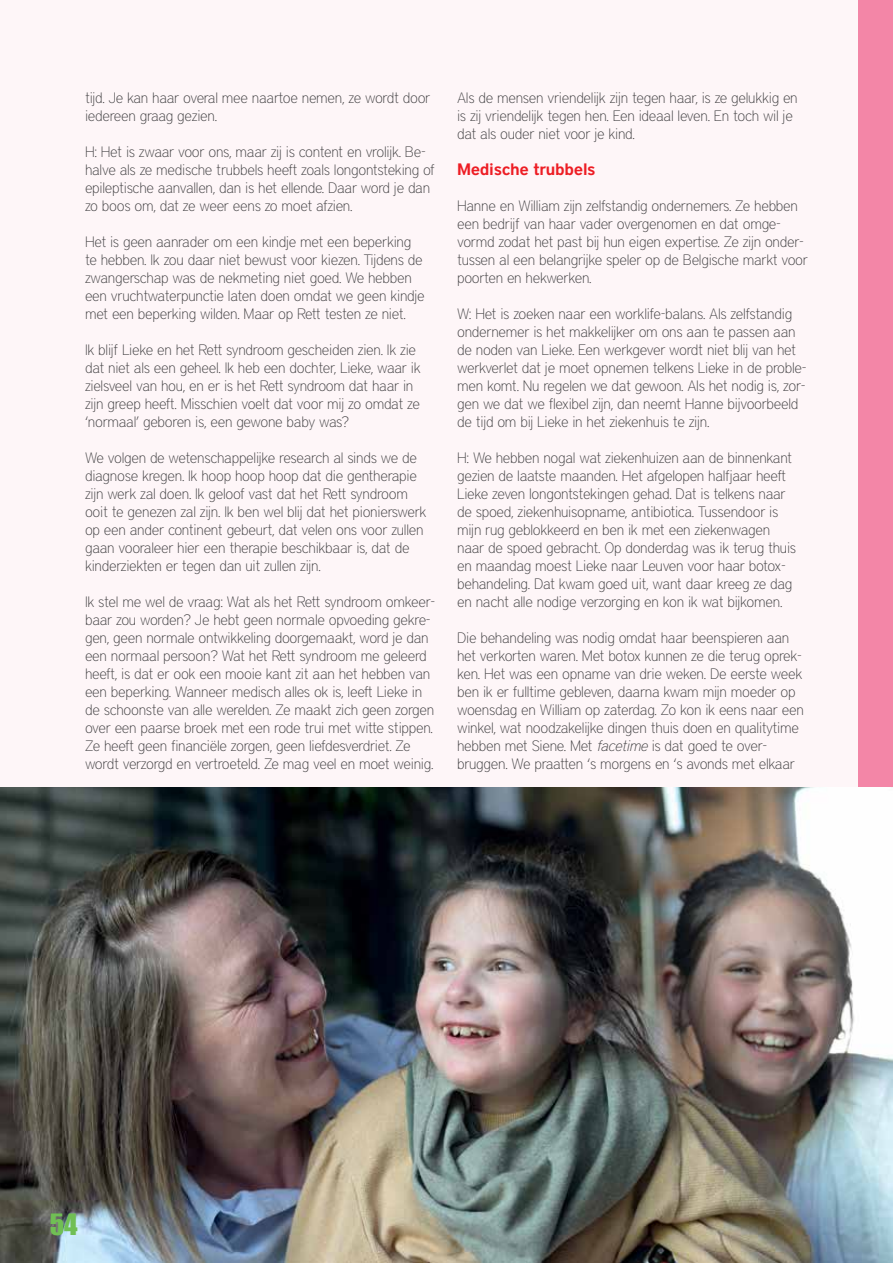
<style>
.page{position:relative;width:893px;height:1263px;background:#fef6f8}
.page>*{position:absolute;margin:0;border:0;box-sizing:border-box;transform-origin:0 0}
.t1{font:27px "Impact";color:#70bf54}
.t2{font:600 16.5px "District";letter-spacing:-.02em;color:#ed1d24}
.t3{font:100 15px/18px "District";letter-spacing:-.02em;color:#414042}
.s1{font-style:italic}
</style>
<div class="page">
<div style="left:859px;top:0;width:34px;height:1263px;background:#f386a7"></div>
<img style="left:0;top:787px;width:893px;height:476px">
<p class="t3" style="left:85px;top:89px;width:347px">tijd. Je kan haar overal mee naartoe nemen, ze wordt door iedereen graag gezien.</p>
<p class="t3" style="left:85px;top:143px;width:351px">H: Het is zwaar voor ons, maar zij is content en vrolijk. Be&shy;halve als ze medische trubbels heeft zoals longontsteking of epileptische aanvallen, dan is het ellende. Daar word je dan zo boos om, dat ze weer eens zo moet afzien.</p>
<p class="t3" style="left:85px;top:233px;width:341px">Het is geen aanrader om een kindje met een beperking te hebben. Ik zou daar niet bewust voor kiezen. Tijdens de zwangerschap was de nekmeting niet goed. We hebben een vruchtwaterpunctie laten doen omdat we geen kindje met een beperking wilden. Maar op Rett testen ze niet.</p>
<p class="t3" style="left:85px;top:341px;width:337px">Ik blijf Lieke en het Rett syndroom gescheiden zien. Ik zie dat niet als een geheel. Ik heb een dochter, Lieke, waar ik zielsveel van hou, en er is het Rett syndroom dat haar in zijn greep heeft. Misschien voelt dat voor mij zo omdat ze ‘normaal’ geboren is, een gewone baby was?</p>
<p class="t3" style="left:85px;top:449px;width:343px">We volgen de wetenschappelijke research al sinds we de diagnose kregen. Ik hoop hoop hoop dat die gentherapie zijn werk zal doen. Ik geloof vast dat het Rett syndroom ooit te genezen zal zijn. Ik ben wel blij dat het pionierswerk op een ander continent gebeurt, dat velen ons voor zullen gaan vooraleer hier een therapie beschikbaar is, dat de kinderziekten er tegen dan uit zullen zijn.</p>
<p class="t3" style="left:85px;top:593px;width:352px">Ik stel me wel de vraag: Wat als het Rett syndroom omkeer&shy;baar zou worden? Je hebt geen normale opvoeding gekre&shy;gen, geen normale ontwikkeling doorgemaakt, word je dan een normaal persoon? Wat het Rett syndroom me geleerd heeft, is dat er ook een mooie kant zit aan het hebben van een beperking. Wanneer medisch alles ok is, leeft Lieke in de schoonste van alle werelden. Ze maakt zich geen zorgen over een paarse broek met een rode trui met witte stippen.<br>Ze heeft geen financiële zorgen, geen liefdesverdriet. Ze wordt verzorgd en vertroeteld. Ze mag veel en moet weinig.</p>
<p class="t3" style="left:457px;top:89px;width:342px">Als de mensen vriendelijk zijn tegen haar, is ze gelukkig en is zij vriendelijk tegen hen. Een ideaal leven. En toch wil je dat als ouder niet voor je kind.</p>
<p class="t2" style="left:457px;top:159px;width:140px">Medische trubbels</p>
<p class="t3" style="left:457px;top:197px;width:352px">Hanne en William zijn zelfstandig ondernemers. Ze hebben een bedrijf van haar vader overgenomen en dat omge&shy;vormd zodat het past bij hun eigen expertise. Ze zijn onder&shy;tussen al een belangrijke speler op de Belgische markt voor poorten en hekwerken.</p>
<p class="t3" style="left:457px;top:305px;width:351px">W: Het is zoeken naar een worklife-balans. Als zelfstandig ondernemer is het makkelijker om ons aan te passen aan de noden van Lieke. Een werkgever wordt niet blij van het werkverlet dat je moet opnemen telkens Lieke in de proble&shy;men komt. Nu regelen we dat gewoon. Als het nodig is, zor&shy;gen we dat we flexibel zijn, dan neemt Hanne bijvoorbeeld de tijd om bij Lieke in het ziekenhuis te zijn.</p>
<p class="t3" style="left:457px;top:449px;width:341px">H: We hebben nogal wat ziekenhuizen aan de binnenkant gezien de laatste maanden. Het afgelopen halfjaar heeft Lieke zeven longontstekingen gehad. Dat is telkens naar de spoed, ziekenhuisopname, antibiotica. Tussendoor is mijn rug geblokkeerd en ben ik met een ziekenwagen naar de spoed gebracht. Op donderdag was ik terug thuis en maandag moest Lieke naar Leuven voor haar botox&shy;behandeling. Dat kwam goed uit, want daar kreeg ze dag en nacht alle nodige verzorging en kon ik wat bijkomen.</p>
<p class="t3" style="left:457px;top:629px;width:348px">Die behandeling was nodig omdat haar beenspieren aan het verkorten waren. Met botox kunnen ze die terug oprek&shy;ken. Het was een opname van drie weken. De eerste week ben ik er fulltime gebleven, daarna kwam mijn moeder op woensdag en William op zaterdag. Zo kon ik eens naar een winkel, wat noodzakelijke dingen thuis doen en qualitytime hebben met Siene. Met <span class="s1">facetime</span> is dat goed te over&shy;bruggen. We praatten ‘s morgens en ‘s avonds met elkaar</p>
<h1 class="t1" style="left:50px;top:1203px;width:29px">54</h1>
</div>
